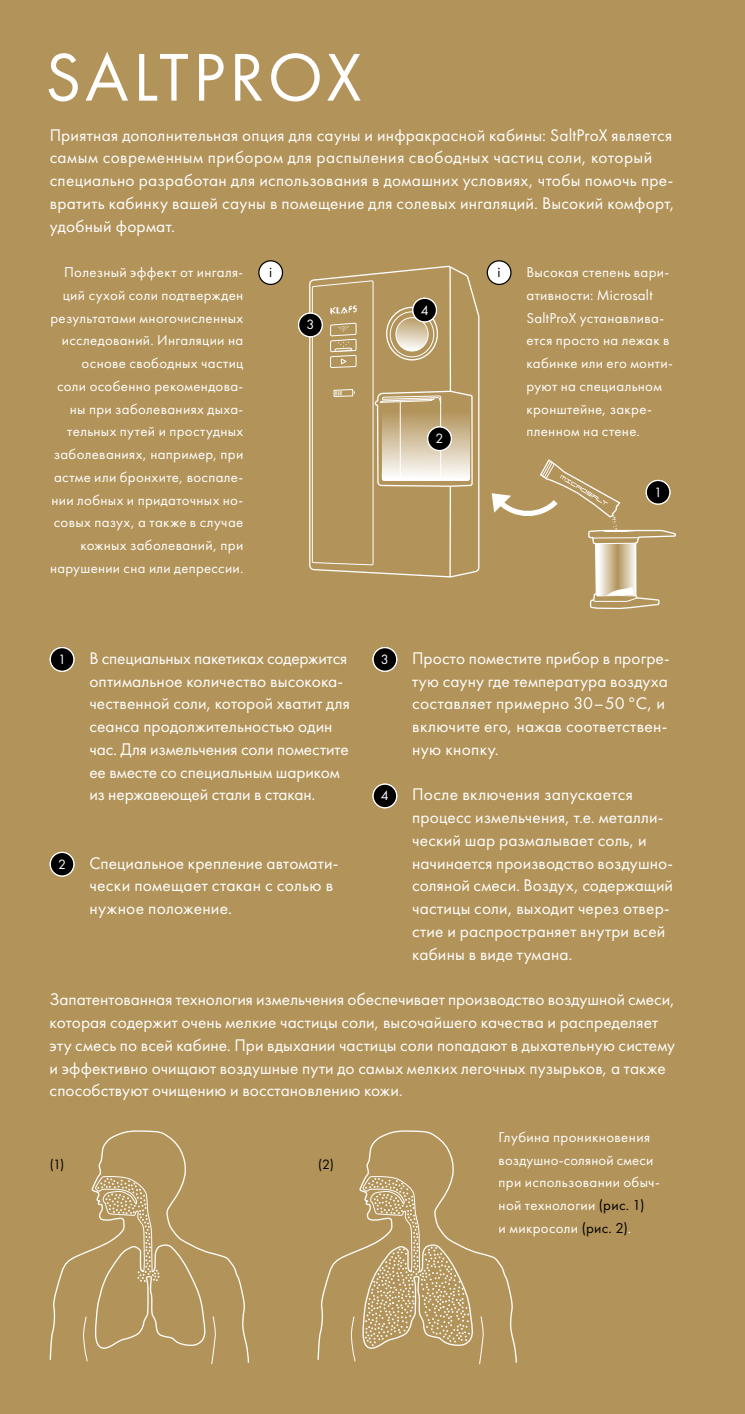
<style>
.page{position:relative;width:745px;height:1414px;background:#fff}
.page>*{position:absolute;margin:0;border:0;box-sizing:border-box;transform-origin:0 0}
.t1{font:70px "Futura PT Book";letter-spacing:.055em;color:#fff}
.t2{font:17.5px/22.8px "Futura PT Book";letter-spacing:.01em;color:#fff}
.t3{font:14.88px/22.8px "Futura PT Book";letter-spacing:.02em;color:#fff}
.t4{font:14.88px "Futura PT Book";color:#000}
.t5{font:14px "Futura PT Book";color:#fff}
.t6{font:14px "Futura PT Book";color:#000}
.s1{color:#000}
</style>
<div class="page">
<div style="left:0;top:0;width:744px;height:1414px;background:#b29359"></div>
<svg style="left:589px;top:479px;width:87px;height:131px"></svg>
<svg style="left:491px;top:459px;width:148px;height:143px"></svg>
<svg style="left:308px;top:273px;width:172px;height:301px"></svg>
<svg style="left:374px;top:265px;width:99px;height:544px"></svg>
<svg style="left:379px;top:396px;width:62px;height:85px"></svg>
<hr style="left:399px;top:402px;width:1px;height:78px;background:#fff">
<svg style="left:311px;top:280px;width:62px;height:285px"></svg>
<div style="left:386px;top:307px;width:52px;height:53px;border:1px solid #fff;border-radius:50%"></div>
<div style="left:389px;top:311px;width:45px;height:46px;border:1px solid #fff;border-radius:50%"></div>
<div style="left:395px;top:317px;width:33px;height:34px;border:1px solid #fff;border-radius:50%"></div>
<img style="left:327px;top:304px;width:31px;height:11px">
<div style="left:645px;top:480px;width:24px;height:24px;background:#000;border-radius:50%"></div>
<div style="left:645px;top:480px;width:25px;height:25px;border:1px solid #fff;border-radius:50%"></div>
<div style="left:427px;top:427px;width:24px;height:23px;background:#000;border-radius:50%"></div>
<div style="left:427px;top:426px;width:24px;height:25px;border:1px solid #fff;border-radius:50%"></div>
<div style="left:298px;top:313px;width:24px;height:24px;background:#000;border-radius:50%"></div>
<div style="left:298px;top:313px;width:24px;height:24px;border:1px solid #fff;border-radius:50%"></div>
<div style="left:412px;top:298px;width:24px;height:24px;background:#000;border-radius:50%"></div>
<div style="left:412px;top:298px;width:25px;height:24px;border:1px solid #fff;border-radius:50%"></div>
<div style="left:259px;top:261px;width:23px;height:23px;background:#fff;border-radius:50%"></div>
<div style="left:258px;top:260px;width:25px;height:25px;border:1px solid #000;border-radius:50%"></div>
<div style="left:487px;top:261px;width:23px;height:23px;background:#fff;border-radius:50%"></div>
<div style="left:486px;top:260px;width:25px;height:25px;border:1px solid #000;border-radius:50%"></div>
<div style="left:50px;top:648px;width:24px;height:23px;background:#000;border-radius:50%"></div>
<div style="left:50px;top:647px;width:24px;height:25px;border:1px solid #fff;border-radius:50%"></div>
<div style="left:50px;top:852px;width:24px;height:24px;background:#000;border-radius:50%"></div>
<div style="left:50px;top:852px;width:24px;height:24px;border:1px solid #fff;border-radius:50%"></div>
<div style="left:373px;top:648px;width:23px;height:23px;background:#000;border-radius:50%"></div>
<div style="left:372px;top:647px;width:25px;height:25px;border:1px solid #fff;border-radius:50%"></div>
<div style="left:373px;top:784px;width:23px;height:24px;background:#000;border-radius:50%"></div>
<div style="left:372px;top:783px;width:25px;height:25px;border:1px solid #fff;border-radius:50%"></div>
<svg style="left:49px;top:1130px;width:200px;height:233px"></svg>
<svg style="left:317px;top:1130px;width:200px;height:233px"></svg>
<svg style="left:83px;top:1316px;width:5px;height:46px"></svg>
<svg style="left:94px;top:1175px;width:122px;height:190px"></svg>
<svg style="left:351px;top:1175px;width:132px;height:190px"></svg>
<h1 class="t1" style="left:45px;top:36px;width:318px">SALTPROX</h1>
<p class="t2" style="left:50px;top:123px;width:626px">Приятная дополнительная опция для сауны и инфракрасной кабины: SaltProX является самым современным прибором для распыления свободных частиц соли, который специально разработан для использования в домашних условиях, чтобы помочь пре&shy;вратить кабинку вашей сауны в помещение для солевых ингаляций. Высокий комфорт, удобный формат.</p>
<p class="t3" style="left:50px;top:261px;width:195px;text-align:right">Полезный эффект от ингаля&shy;ций сухой соли подтвержден результатами многочисленных исследований. Ингаляции на основе свободных частиц соли особенно рекомендова&shy;ны при заболеваниях дыха&shy;тельных путей и простудных заболеваниях, например, при астме или бронхите, воспале&shy;нии лобных и придаточных но&shy;совых пазух, а также в случае кожных заболеваний, при нарушении сна или депрессии.</p>
<p class="t4" style="left:269px;top:263px;width:5px">i</p>
<p class="t4" style="left:497px;top:263px;width:5px">i</p>
<p class="t3" style="left:526px;top:261px;width:148px">Высокая степень вари&shy;ативности: Microsalt<br>SaltProX устанавлива&shy;ется просто на лежак в кабинке или его монти&shy;руют на специальном кронштейне, закре&shy;пленном на стене.</p>
<p class="t5" style="left:420px;top:302px;width:9px">4</p>
<p class="t5" style="left:306px;top:316px;width:9px">3</p>
<p class="t5" style="left:435px;top:430px;width:9px">2</p>
<p class="t5" style="left:653px;top:484px;width:9px">1</p>
<p class="t2" style="left:89px;top:647px;width:262px">В специальных пакетиках содержится оптимальное количество высокока&shy;чественной соли, которой хватит для сеанса продолжительностью один час. Для измельчения соли поместите ее вместе со специальным шариком из нержавеющей стали в стакан.</p>
<p class="t2" style="left:412px;top:647px;width:259px">Просто поместите прибор в прогре&shy;тую сауну где температура воздуха составляет примерно 30–50 °C, и включите его, нажав соответствен&shy;ную кнопку.</p>
<p class="t5" style="left:380px;top:651px;width:9px">3</p>
<p class="t5" style="left:58px;top:651px;width:9px">1</p>
<p class="t2" style="left:412px;top:783px;width:262px">После включения запускается процесс измельчения, т.е. металли&shy;ческий шар размалывает соль, и начинается производство воздушно-- соляной смеси. Воздух, содержащий частицы соли, выходит через отвер&shy;стие и распространяет внутри всей кабины в виде тумана.</p>
<p class="t2" style="left:50px;top:988px;width:626px">Запатентованная технология измельчения обеспечивает производство воздушной смеси, которая содержит очень мелкие частицы соли, высочайшего качества и распределяет эту смесь по всей кабине. При вдыхании частицы соли попадают в дыхательную систему и эффективно очищают воздушные пути до самых мелких легочных пузырьков, а также способствуют очищению и восстановлению кожи.</p>
<p class="t5" style="left:380px;top:787px;width:9px">4</p>
<p class="t2" style="left:89px;top:851px;width:250px">Специальное крепление автомати&shy;чески помещает стакан с солью в нужное положение.</p>
<p class="t5" style="left:58px;top:856px;width:9px">2</p>
<p class="t6" style="left:50px;top:1156px;width:16px">(1)</p>
<p class="t6" style="left:318px;top:1156px;width:17px">(2)</p>
<p class="t3" style="left:498px;top:1125px;width:163px">Глубина проникновения воздушно-соляной смеси при использовании обыч&shy;ной технологии <span class="s1">(рис. 1)<br></span>и микросоли <span class="s1">(рис. 2)</span>.</p>
</div>
